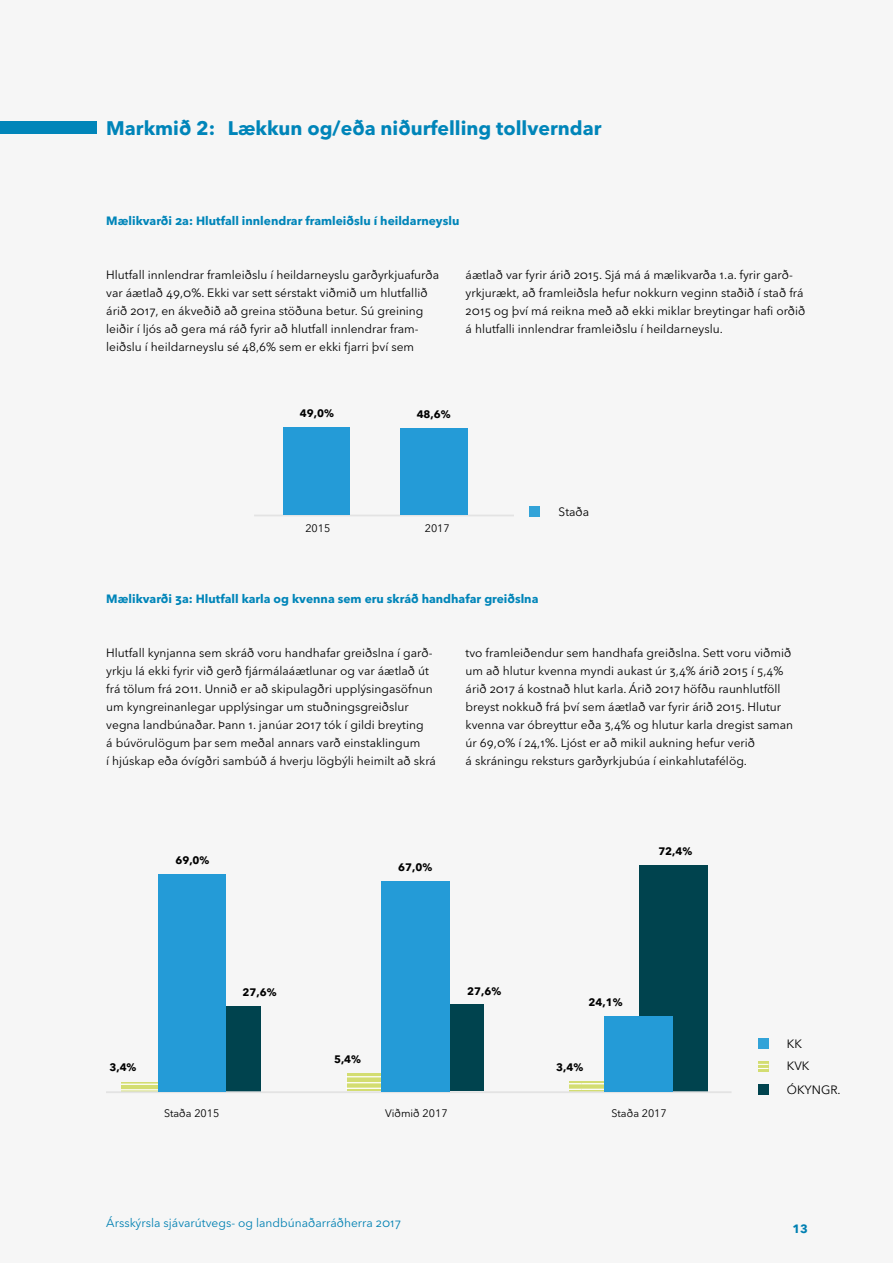
<style>
.page{position:relative;width:893px;height:1263px;background:#f6f6f6}
.page>*{position:absolute;margin:0;border:0;box-sizing:border-box;transform-origin:0 0}
.t1{font:700 19.5px "Avenir Next LT Pro";color:#0085b9}
.t2{font:12px/18px "Avenir Next LT Pro";color:#000}
.t3{font:700 12px "Avenir Next LT Pro";color:#0085b9}
.t4{font:12px "Avenir Next LT Pro";color:#0085b9}
.t5{font:700 10.8px "Avenir Next LT Pro";color:#000}
.t6{font:10.8px "Avenir Next LT Pro";color:#000}
</style>
<div class="page">
<div style="left:0;top:122px;width:96px;height:12px;background:#0085b9"></div>
<hr style="left:254px;top:515px;width:260px;height:1px;background:#e3e3e3">
<div style="left:400px;top:429px;width:68px;height:86px;background:#249bd7"></div>
<div style="left:283px;top:428px;width:67px;height:87px;background:#249bd7"></div>
<div style="left:530px;top:506px;width:10px;height:11px;background:#32a3d8"></div>
<div style="left:192px;top:1006px;width:68px;height:86px;background:#00434e"></div>
<div style="left:415px;top:1004px;width:69px;height:87px;background:#00434e"></div>
<div style="left:639px;top:865px;width:69px;height:226px;background:#00434e"></div>
<div style="left:122px;top:1082px;width:88px;height:9px;background:#d3dd71"></div>
<svg style="left:122px;top:1083px;width:36px;height:8px"></svg>
<div style="left:347px;top:1073px;width:88px;height:18px;background:#d3dd71"></div>
<div style="left:569px;top:1081px;width:89px;height:10px;background:#d3dd71"></div>
<svg style="left:347px;top:1076px;width:34px;height:13px"></svg>
<svg style="left:569px;top:1083px;width:35px;height:7px"></svg>
<hr style="left:106px;top:1091px;width:625px;height:2px;background:#e3e3e3">
<div style="left:381px;top:881px;width:69px;height:210px;background:#249bd7"></div>
<div style="left:604px;top:1016px;width:68px;height:75px;background:#249bd7"></div>
<div style="left:158px;top:874px;width:68px;height:217px;background:#249bd7"></div>
<div style="left:758px;top:1038px;width:10px;height:10px;background:#32a3d8"></div>
<svg style="left:758px;top:1061px;width:10px;height:11px"></svg>
<svg style="left:758px;top:1064px;width:10px;height:5px"></svg>
<div style="left:758px;top:1084px;width:10px;height:11px;background:#00434e"></div>
<h1 class="t1" style="left:106px;top:116px;width:497px">Markmið 2: Lækkun og/eða niðurfelling tollverndar</h1>
<p class="t3" style="left:106px;top:213px;width:355px">Mælikvarði 2a: Hlutfall innlendrar framleiðslu í heildarneyslu</p>
<p class="t2" style="left:106px;top:266px;width:334px">Hlutfall innlendrar framleiðslu í heildarneyslu garðyrkjuafurða var áætlað 49,0%. Ekki var sett sérstakt viðmið um hlutfallið árið 2017, en ákveðið að greina stöðuna betur. Sú greining leiðir í ljós að gera má ráð fyrir að hlutfall innlendrar fram&shy;leiðslu í heildarneyslu sé 48,6% sem er ekki fjarri því sem</p>
<p class="t2" style="left:466px;top:266px;width:341px">áætlað var fyrir árið 2015. Sjá má á mælikvarða 1.a. fyrir garð&shy;yrkjurækt, að framleiðsla hefur nokkurn veginn staðið í stað frá 2015 og því má reikna með að ekki miklar breytingar hafi orðið á hlutfalli innlendrar framleiðslu í heildarneyslu.</p>
<p class="t5" style="left:300px;top:407px;width:36px">49,0%</p>
<p class="t5" style="left:417px;top:408px;width:36px">48,6%</p>
<p class="t6" style="left:305px;top:521px;width:27px">2015</p>
<p class="t6" style="left:425px;top:521px;width:27px">2017</p>
<p class="t2" style="left:559px;top:503px;width:32px">Staða</p>
<p class="t3" style="left:106px;top:591px;width:434px">Mælikvarði 3a: Hlutfall karla og kvenna sem eru skráð handhafar greiðslna</p>
<p class="t2" style="left:106px;top:644px;width:331px">Hlutfall kynjanna sem skráð voru handhafar greiðslna í garð&shy;yrkju lá ekki fyrir við gerð fjármálaáætlunar og var áætlað út frá tölum frá 2011. Unnið er að skipulagðri upplýsingasöfnun um kyngreinanlegar upplýsingar um stuðningsgreiðslur vegna landbúnaðar. Þann 1. janúar 2017 tók í gildi breyting<br>á búvörulögum þar sem meðal annars varð einstaklingum<br>í hjúskap eða óvígðri sambúð á hverju lögbýli heimilt að skrá</p>
<p class="t2" style="left:466px;top:644px;width:329px">tvo framleiðendur sem handhafa greiðslna. Sett voru viðmið um að hlutur kvenna myndi aukast úr 3,4% árið 2015 í 5,4% árið 2017 á kostnað hlut karla. Árið 2017 höfðu raunhlutföll breyst nokkuð frá því sem áætlað var fyrir árið 2015. Hlutur kvenna var óbreyttur eða 3,4% og hlutur karla dregist saman úr 69,0% í 24,1%. Ljóst er að mikil aukning hefur verið<br>á skráningu reksturs garðyrkjubúa í einkahlutafélög.</p>
<p class="t5" style="left:175px;top:854px;width:36px">69,0%</p>
<p class="t5" style="left:398px;top:860px;width:36px">67,0%</p>
<p class="t5" style="left:658px;top:844px;width:36px">72,4%</p>
<p class="t5" style="left:109px;top:1061px;width:29px">3,4%</p>
<p class="t5" style="left:243px;top:986px;width:36px">27,6%</p>
<p class="t5" style="left:334px;top:1052px;width:29px">5,4%</p>
<p class="t5" style="left:467px;top:984px;width:36px">27,6%</p>
<p class="t5" style="left:588px;top:995px;width:36px">24,1%</p>
<p class="t5" style="left:556px;top:1060px;width:29px">3,4%</p>
<p class="t6" style="left:164px;top:1106px;width:57px">Staða 2015</p>
<p class="t6" style="left:385px;top:1106px;width:64px">Viðmið 2017</p>
<p class="t6" style="left:611px;top:1106px;width:57px">Staða 2017</p>
<p class="t2" style="left:787px;top:1032px;width:55px;line-height:23px">KK<br>KVK<br>ÓKYNGR.</p>
<p class="t4" style="left:106px;top:1215px;width:296px">Ársskýrsla sjávarútvegs- og landbúnaðarráðherra 2017</p>
<p class="t3" style="left:792px;top:1221px;width:17px">13</p>
</div>
